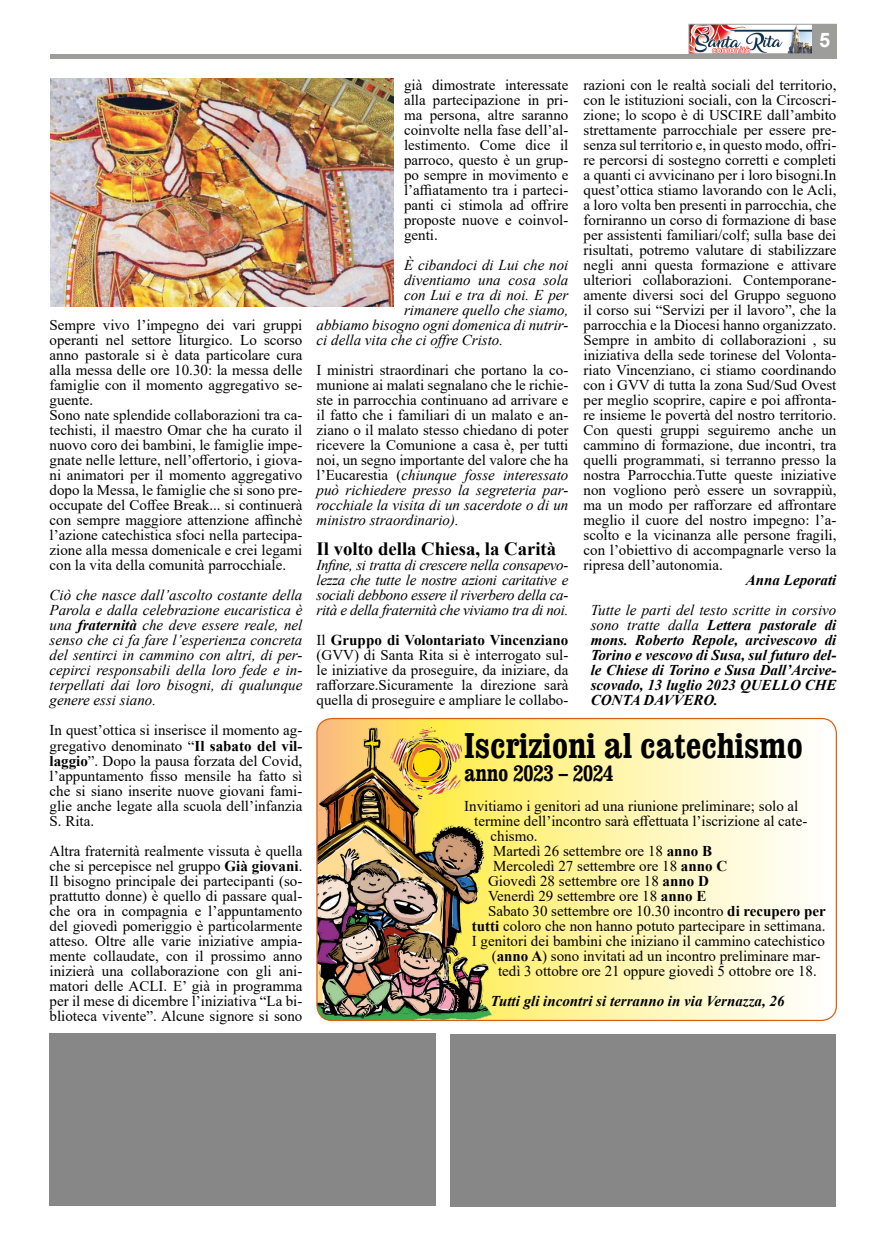
<style>
.page{position:relative;width:886px;height:1241px;background:#fff}
.page>*{position:absolute;margin:0;border:0;box-sizing:border-box;transform-origin:0 0}
.t1{font:700 condensed 36.25px "Clarendon";color:#000}
.t2{font:700 condensed 22.5px "Clarendon";color:#000}
.t3{font:700 20px "Arial";color:#fff}
.t4{font:700 18.75px "Times New Roman";color:#000}
.t5{font:15px/15px "Times New Roman";color:#000;text-align:justify}
.t6{font:italic 15px/15px "Times New Roman";color:#000;text-align:justify}
.t7{font:italic 700 15px/15px "Times New Roman";color:#000;text-align:justify}
.s1{font-weight:700}
.s2{font-style:italic}
.s3{font-weight:400}
</style>
<div class="page">
<div style="left:689px;top:24px;width:147px;height:30px;background:#9d9d9c"></div>
<img style="left:691px;top:26px;width:120px;height:26px">
<div style="left:689px;top:24px;width:147px;height:30px;border:1px solid #9d9d9c"></div>
<div style="left:50px;top:54px;width:786px;height:5px;background:#9d9d9c"></div>
<div style="left:50px;top:1033px;width:386px;height:172px;background:#878787"></div>
<div style="left:450px;top:1034px;width:386px;height:172px;background:#878787"></div>
<svg style="left:318px;top:719px;width:518px;height:301px;background:#fef6ba"></svg>
<img style="left:317px;top:727px;width:175px;height:293px">
<img style="left:50px;top:78px;width:343px;height:228px">
<h3 class="t3" style="left:819px;top:25px;width:13px">5</h3>
<p class="t5" style="left:50px;top:317px;width:254px;text-align:left">Sempre vivo l’impegno dei vari gruppi operanti nel settore liturgico. Lo scorso anno pastorale si è data particolare cura alla messa delle ore 10.30: la messa delle famiglie con il momento aggregativo se&shy;guente.<br>Sono nate splendide collaborazioni tra ca&shy;techisti, il maestro Omar che ha curato il nuovo coro dei bambini, le famiglie impe&shy;gnate nelle letture, nell’offertorio, i giova&shy;ni animatori per il momento aggregativo dopo la Messa, le famiglie che si sono pre&shy;occupate del Coffee Break... si continuerà con sempre maggiore attenzione affinchè l’azione catechistica sfoci nella partecipa&shy;zione alla messa domenicale e crei legami con la vita della comunità parrocchiale.</p>
<p class="t6" style="left:50px;top:587px;width:254px">Ciò che nasce dall’ascolto costante della Parola e dalla celebrazione eucaristica è una <span class="s1">fraternità</span> che deve essere reale, nel senso che ci fa fare l’esperienza concreta del sentirci in cammino con altri, di per&shy;cepirci responsabili della loro fede e in&shy;terpellati dai loro bisogni, di qualunque genere essi siano.</p>
<p class="t5" style="left:50px;top:722px;width:254px">In quest’ottica si inserisce il momento ag&shy;gregativo denominato “<span class="s1">Il sabato del vil&shy;laggio</span>”. Dopo la pausa forzata del Covid, l’appuntamento fisso mensile ha fatto sì che si siano inserite nuove giovani fami&shy;glie anche legate alla scuola dell’infanzia S. Rita.</p>
<p class="t5" style="left:50px;top:842px;width:254px">Altra fraternità realmente vissuta è quella che si percepisce nel gruppo <span class="s1">Già giovani</span>.<br>Il bisogno principale dei partecipanti (so&shy;prattutto donne) è quello di passare qual&shy;che ora in compagnia e l’appuntamento del giovedì pomeriggio è particolarmente atteso. Oltre alle varie iniziative ampia&shy;mente collaudate, con il prossimo anno inizierà una collaborazione con gli ani&shy;matori delle ACLI. E’ già in programma per il mese di dicembre l’iniziativa “La bi&shy;blioteca vivente”. Alcune signore si sono</p>
<p class="t5" style="left:404px;top:77px;width:166px">già dimostrate interessate alla partecipazione in pri&shy;ma persona, altre saranno coinvolte nella fase dell’al&shy;lestimento. Come dice il parroco, questo è un grup&shy;po sempre in movimento e l’affiatamento tra i parteci&shy;panti ci stimola ad offrire proposte nuove e coinvol&shy;genti.</p>
<p class="t6" style="left:404px;top:257px;width:166px">È cibandoci di Lui che noi</p>
<p class="t6" style="left:404px;top:272px;width:166px">diventiamo una cosa sola</p>
<p class="t6" style="left:404px;top:287px;width:166px">con Lui e tra di noi. E per</p>
<p class="t6" style="left:404px;top:302px;width:166px">rimanere quello che siamo,</p>
<p class="t6" style="left:317px;top:317px;width:253px">abbiamo bisogno ogni domenica di nutrir-</p>
<p class="t6" style="left:317px;top:332px;width:188px">ci della vita che ci offre Cristo.</p>
<p class="t5" style="left:317px;top:362px;width:253px">I ministri straordinari che portano la co&shy;munione ai malati segnalano che le richie&shy;ste in parrocchia continuano ad arrivare e il fatto che i familiari di un malato e an&shy;ziano o il malato stesso chiedano di poter ricevere la Comunione a casa è, per tutti noi, un segno importante del valore che ha l’Eucarestia (<span class="s2">chiunque fosse interessato può richiedere presso la segreteria par&shy;rocchiale la visita di un sacerdote o di un ministro straordinario).</span></p>
<p class="t4" style="left:317px;top:535px;width:241px">Il volto della Chiesa, la Carità</p>
<p class="t6" style="left:317px;top:557px;width:253px">Infine, si tratta di crescere nella consapevo&shy;lezza che tutte le nostre azioni caritative e sociali debbono essere il riverbero della ca&shy;rità e della fraternità che viviamo tra di noi.</p>
<p class="t5" style="left:317px;top:632px;width:253px">Il <span class="s1">Gruppo di Volontariato Vincenziano </span>(GVV) di Santa Rita si è interrogato sul&shy;le iniziative da proseguire, da iniziare, da rafforzare.Sicuramente la direzione sarà quella di proseguire e ampliare le collabo-</p>
<p class="t5" style="left:583px;top:77px;width:254px">razioni con le realtà sociali del territorio, con le istituzioni sociali, con la Circoscri&shy;zione; lo scopo è di USCIRE dall’ambito strettamente parrocchiale per essere pre&shy;senza sul territorio e, in questo modo, offri&shy;re percorsi di sostegno corretti e completi a quanti ci avvicinano per i loro bisogni.In quest’ottica stiamo lavorando con le Acli, a loro volta ben presenti in parrocchia, che forniranno un corso di formazione di base per assistenti familiari/colf; sulla base dei risultati, potremo valutare di stabilizzare negli anni questa formazione e attivare ulteriori collaborazioni. Contemporane&shy;amente diversi soci del Gruppo seguono il corso sui “Servizi per il lavoro”, che la parrocchia e la Diocesi hanno organizzato.<br>Sempre in ambito di collaborazioni , su iniziativa della sede torinese del Volonta&shy;riato Vincenziano, ci stiamo coordinando con i GVV di tutta la zona Sud/Sud Ovest per meglio scoprire, capire e poi affronta&shy;re insieme le povertà del nostro territorio.<br>Con questi gruppi seguiremo anche un cammino di formazione, due incontri, tra quelli programmati, si terranno presso la nostra Parrocchia.Tutte queste iniziative non vogliono però essere un sovrappiù, ma un modo per rafforzare ed affrontare meglio il cuore del nostro impegno: l’a&shy;scolto e la vicinanza alle persone fragili, con l’obiettivo di accompagnarle verso la ripresa dell’autonomia.</p>
<p class="t7" style="left:746px;top:572px;width:92px">Anna Leporati</p>
<p class="t7" style="left:591px;top:602px;width:247px"><span class="s3">Tutte le parti del testo scritte in corsivo sono tratte dalla</span> Lettera pastorale di mons. Roberto Repole, arcivescovo di Torino e vescovo di Susa, sul futuro del&shy;le Chiese di Torino e Susa Dall’Arcive&shy;scovado, 13 luglio 2023 QUELLO CHE CONTA DAVVERO.</p>
<h1 class="t1" style="left:464px;top:723px;width:340px">Iscrizioni al catechismo</h1>
<h2 class="t2" style="left:464px;top:759px;width:150px">anno 2023 – 2024</h2>
<p class="t5" style="left:464px;top:797px;width:336px">Invitiamo i genitori ad una riunione preliminare; solo al</p>
<p class="t5" style="left:474px;top:812px;width:335px">termine dell’incontro sarà effettuata l’iscrizione al cate-</p>
<p class="t5" style="left:490px;top:827px;width:49px">chismo.</p>
<p class="t5" style="left:493px;top:842px;width:221px">Martedì 26 settembre ore 18 <span class="s1">anno B</span></p>
<p class="t5" style="left:493px;top:857px;width:236px">Mercoledì 27 settembre ore 18 <span class="s1">anno C</span></p>
<p class="t5" style="left:488px;top:872px;width:222px">Giovedì 28 settembre ore 18 <span class="s1">anno D</span></p>
<p class="t5" style="left:488px;top:887px;width:220px">Venerdì 29 settembre ore 18 <span class="s1">anno E</span></p>
<p class="t5" style="left:488px;top:902px;width:339px">Sabato 30 settembre ore 10.30 incontro <span class="s1">di recupero per</span></p>
<p class="t5" style="left:472px;top:917px;width:355px"><span class="s1">tutti</span> coloro che non hanno potuto partecipare in settimana.</p>
<p class="t5" style="left:472px;top:932px;width:355px">I genitori dei bambini che iniziano il cammino catechistico</p>
<p class="t5" style="left:492px;top:947px;width:330px">(<span class="s1">anno A</span>) sono invitati ad un incontro preliminare mar-</p>
<p class="t5" style="left:498px;top:962px;width:320px">tedì 3 ottobre ore 21 oppure giovedì 5 ottobre ore 18.</p>
<p class="t7" style="left:490px;top:992px;width:296px">Tutti gli incontri si terranno in via Vernazza, 26</p>
</div>
